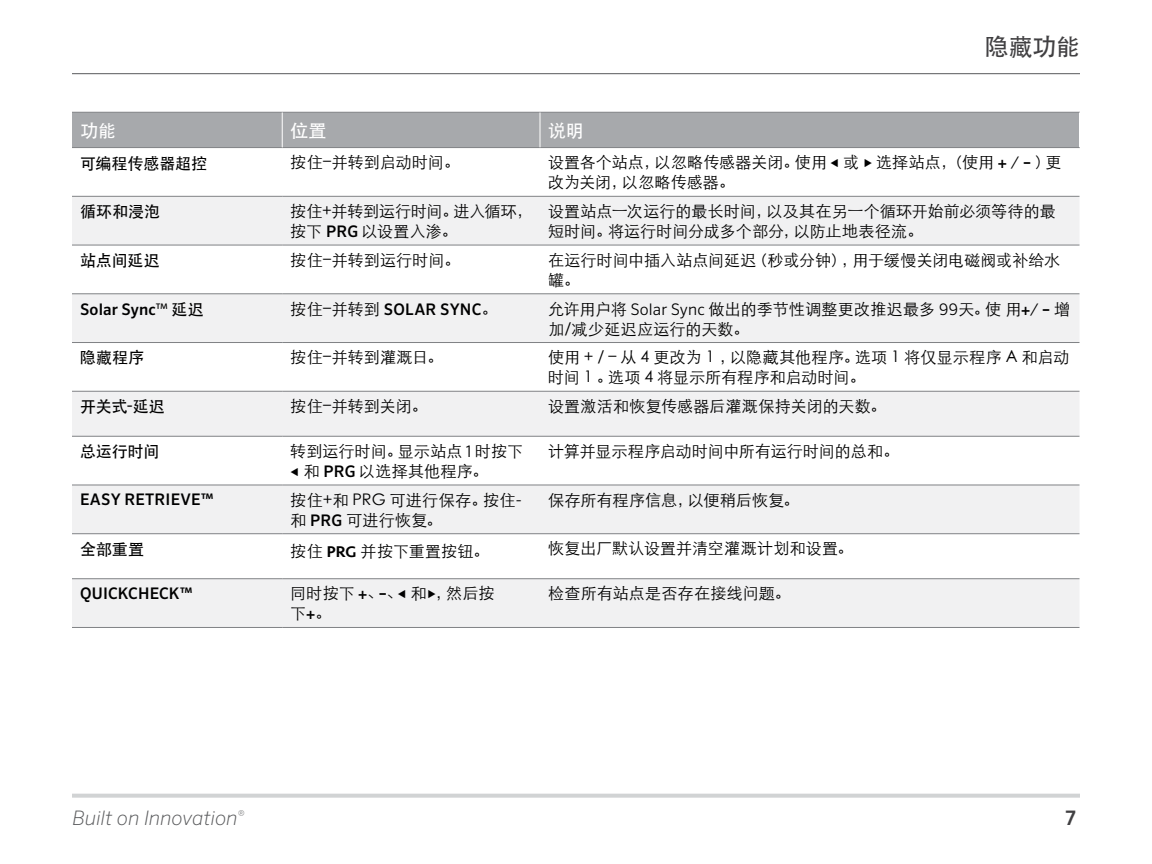
<style>
.page{position:relative;width:1152px;height:864px;background:#fff}
.page>*{position:absolute;margin:0;border:0;box-sizing:border-box;transform-origin:0 0}
.t1{font:500 24px "ST Heiti SC";color:#414042}
.t2{font:italic 200 20px "Sero Pro";color:#58595b}
.t3{font:500 20px "Sero Pro";color:#414042}
.t4{font:500 18px "ST Heiti TC";color:#fff}
.t5{font:300 16px/20px "ST Heiti SC";letter-spacing:.005em;color:#000}
.t6{font:500 16px "Sero Pro";letter-spacing:.01em;color:#000}
.t7{font:500 16px "ST Heiti SC";color:#000}
.s1{font-family:"Sero Pro"}
.s2{font-family:"Sero Pro";font-weight:500}
.s3{font-weight:400}
.s4{font-family:"ST Heiti SC"}
.s5{font-family:"ST Heiti SC";font-weight:300}
.s6{font-family:"Seravek";font-weight:500}
</style>
<div class="page">
<svg style="left:72px;top:794px;width:1008px;height:4px;background:#d4d6d7"></svg>
<hr style="left:72px;top:73px;width:1008px;height:1px;background:#58595b">
<div style="left:72px;top:113px;width:1007px;height:34px;background:#a7a9ac"></div>
<svg style="left:72px;top:197px;width:1008px;height:430px;fill:#f1f1f2"></svg>
<hr style="left:72px;top:112px;width:210px;height:1px;background:#808285">
<hr style="left:282px;top:112px;width:258px;height:1px;background:#808285">
<hr style="left:540px;top:112px;width:540px;height:1px;background:#808285">
<hr style="left:72px;top:196px;width:210px;height:1px;background:#808285">
<hr style="left:282px;top:196px;width:258px;height:1px;background:#808285">
<hr style="left:540px;top:196px;width:540px;height:1px;background:#808285">
<hr style="left:72px;top:245px;width:210px;height:1px;background:#808285">
<hr style="left:282px;top:245px;width:258px;height:1px;background:#808285">
<hr style="left:540px;top:245px;width:540px;height:1px;background:#808285">
<hr style="left:72px;top:293px;width:210px;height:1px;background:#808285">
<hr style="left:282px;top:293px;width:258px;height:1px;background:#808285">
<hr style="left:540px;top:293px;width:540px;height:1px;background:#808285">
<hr style="left:72px;top:342px;width:210px;height:1px;background:#808285">
<hr style="left:282px;top:342px;width:258px;height:1px;background:#808285">
<hr style="left:540px;top:342px;width:540px;height:1px;background:#808285">
<hr style="left:72px;top:391px;width:210px;height:1px;background:#808285">
<hr style="left:282px;top:391px;width:258px;height:1px;background:#808285">
<hr style="left:540px;top:391px;width:540px;height:1px;background:#808285">
<hr style="left:72px;top:436px;width:210px;height:1px;background:#808285">
<hr style="left:282px;top:436px;width:258px;height:1px;background:#808285">
<hr style="left:540px;top:436px;width:540px;height:1px;background:#808285">
<hr style="left:72px;top:485px;width:210px;height:1px;background:#808285">
<hr style="left:282px;top:485px;width:258px;height:1px;background:#808285">
<hr style="left:540px;top:485px;width:540px;height:1px;background:#808285">
<hr style="left:72px;top:533px;width:210px;height:1px;background:#808285">
<hr style="left:282px;top:533px;width:258px;height:1px;background:#808285">
<hr style="left:540px;top:533px;width:540px;height:1px;background:#808285">
<hr style="left:72px;top:578px;width:210px;height:1px;background:#808285">
<hr style="left:282px;top:578px;width:258px;height:1px;background:#808285">
<hr style="left:540px;top:578px;width:540px;height:1px;background:#808285">
<hr style="left:72px;top:627px;width:210px;height:1px;background:#808285">
<hr style="left:282px;top:627px;width:258px;height:1px;background:#808285">
<hr style="left:540px;top:627px;width:540px;height:1px;background:#808285">
<hr style="left:72px;top:147px;width:210px;height:1px;background:#808285">
<hr style="left:282px;top:147px;width:258px;height:1px;background:#808285">
<hr style="left:540px;top:147px;width:540px;height:1px;background:#808285">
<hr style="left:282px;top:113px;width:1px;height:34px;background:#fff">
<hr style="left:540px;top:113px;width:1px;height:34px;background:#fff">
<h1 class="t1" style="left:985px;top:34px;width:96px">隐藏功能</h1>
<p class="t4" style="left:80px;top:121px;width:38px">功能</p>
<p class="t4" style="left:290px;top:121px;width:38px">位置</p>
<p class="t4" style="left:548px;top:121px;width:37px">说明</p>
<p class="t7" style="left:80px;top:154px;width:129px">可编程传感器超控</p>
<p class="t5" style="left:290px;top:151px;width:171px">按住–并转到启动时间。</p>
<p class="t5" style="left:548px;top:151px;width:515px">设置各个站点，以忽略传感器关闭。使用 <span class="s1">◄</span> 或 <span class="s1">►</span> 选择站点，（使用 <span class="s2">+</span> <span class="s1">/</span> <span class="s2">–</span> ）更改为关闭，以忽略传感器。</p>
<p class="t7" style="left:80px;top:203px;width:82px">循环和浸泡</p>
<p class="t5" style="left:290px;top:200px;width:243px">按住+并转到运行时间。进入循环，按下 <span class="s2">PRG</span> 以设置入渗。</p>
<p class="t5" style="left:548px;top:200px;width:509px">设置站点一次运行的最长时间，以及其在另一个循环开始前必须等待的最短时间。将运行时间分成多个部分，以防止地表径流。</p>
<p class="t7" style="left:80px;top:251px;width:81px">站点间延迟</p>
<p class="t5" style="left:290px;top:248px;width:171px">按住–并转到运行时间。</p>
<p class="t5" style="left:548px;top:248px;width:514px">在运行时间中插入站点间延迟（秒或分钟），用于缓慢关闭电磁阀或补给水罐。</p>
<p class="t6" style="left:80px;top:299px;width:125px">Solar Sync<span class="s3">™</span> <span class="s4">延迟</span></p>
<p class="t6" style="left:290px;top:299px;width:209px"><span class="s5">按住–并转到</span> SOLAR SYNC<span class="s5">。</span></p>
<p class="t5" style="left:548px;top:297px;width:523px">允许用户将 <span class="s1">Solar Sync</span> 做出的季节性调整更改推迟最多 <span class="s1">99</span>天。使 用<span class="s2">+</span><span class="s1">/</span> <span class="s2">–</span> 增加/减少延迟应运行的天数。</p>
<p class="t7" style="left:80px;top:349px;width:66px">隐藏程序</p>
<p class="t5" style="left:290px;top:346px;width:154px">按住–并转到灌溉日。</p>
<p class="t5" style="left:548px;top:346px;width:523px">使用 + / – 从 4 更改为 1 ，以隐藏其他程序。选项 1 将仅显示程序 A 和启动时间 1 。选项 4 将显示所有程序和启动时间。</p>
<p class="t7" style="left:80px;top:398px;width:86px">开关式-延迟</p>
<p class="t5" style="left:290px;top:395px;width:139px">按住–并转到关闭。</p>
<p class="t5" style="left:548px;top:395px;width:340px">设置激活和恢复传感器后灌溉保持关闭的天数。</p>
<p class="t7" style="left:80px;top:443px;width:81px">总运行时间</p>
<p class="t5" style="left:290px;top:440px;width:235px">转到运行时间。显示站点 <span class="s1">1</span> 时按下<span class="s1">◄</span> 和 <span class="s2">PRG</span> 以选择其他程序。</p>
<p class="t5" style="left:548px;top:440px;width:352px">计算并显示程序启动时间中所有运行时间的总和。</p>
<p class="t6" style="left:80px;top:490px;width:135px">EASY RETRIEVE™</p>
<p class="t5" style="left:290px;top:488px;width:233px">按住+和 PRG 可进行保存。按住-和 <span class="s2">PRG</span> 可进行恢复。</p>
<p class="t5" style="left:548px;top:488px;width:253px">保存所有程序信息，以便稍后恢复。</p>
<p class="t7" style="left:80px;top:540px;width:66px">全部重置</p>
<p class="t5" style="left:290px;top:539px;width:200px">按住 <span class="s6">PRG</span> 并按下重置按钮。</p>
<p class="t5" style="left:548px;top:537px;width:307px">恢复出厂默认设置并清空灌溉计划和设置。</p>
<p class="t6" style="left:80px;top:584px;width:114px">QUICKCHECK™</p>
<p class="t5" style="left:290px;top:582px;width:206px">同时按下 <span class="s2">+</span>、<span class="s2">–</span>、<span class="s1">◄</span> 和<span class="s1">►</span>，然后按下<span class="s2">+</span>。</p>
<p class="t5" style="left:548px;top:582px;width:244px">检查所有站点是否存在接线问题。</p>
<p class="t2" style="left:72px;top:806px;width:174px">Built on Innovation<sup>®</sup></p>
<p class="t3" style="left:1066px;top:806px;width:12px">7</p>
</div>
